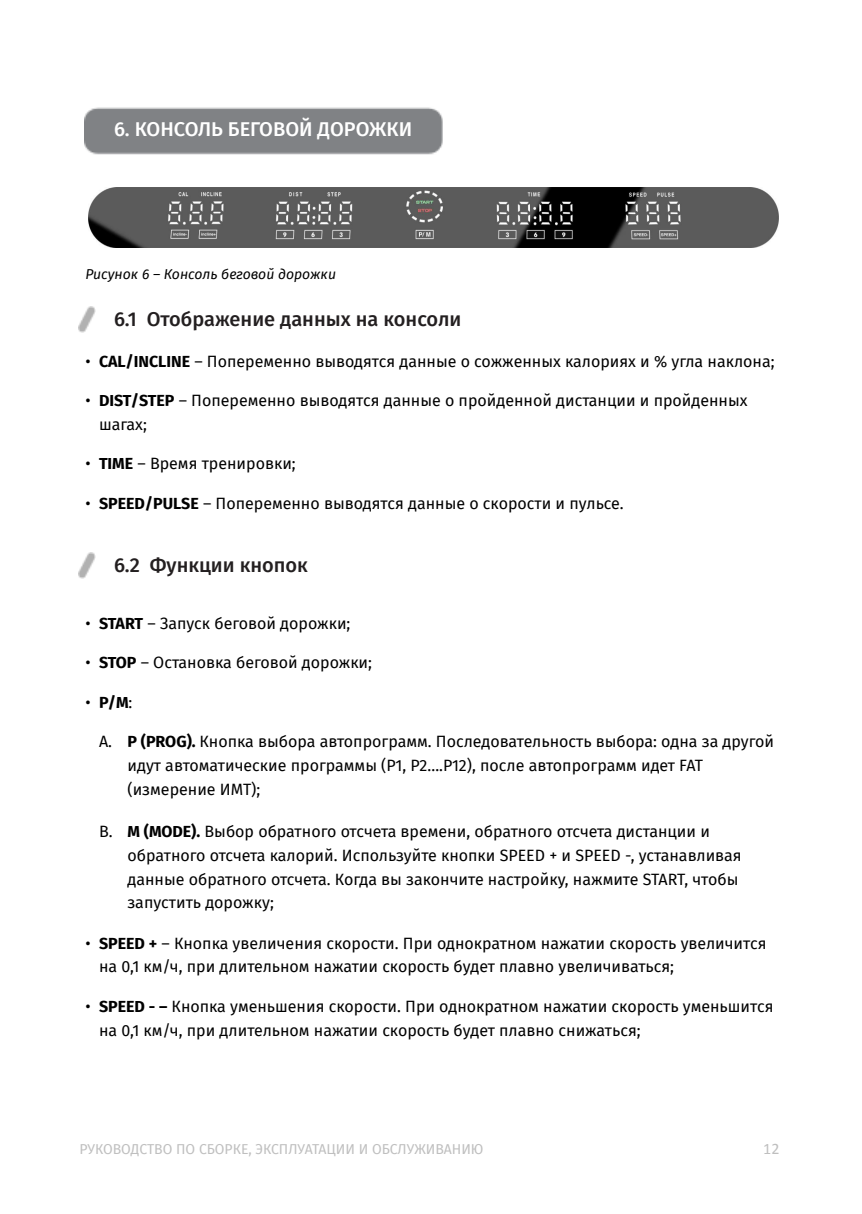
<style>
.page{position:relative;width:862px;height:1214px;background:#fff}
.page>*{position:absolute;margin:0;border:0;box-sizing:border-box;transform-origin:0 0}
.t1{font:500 20px "Fira Sans";color:#231f20}
.t2{font:500 20px "Fira Sans";color:#fff}
.t3{font:16px/23.6px "Fira Sans";color:#000}
.t4{font:700 16px "Fira Sans";color:#000}
.t5{font:16px "Calibri";color:#bfbfbf}
.t6{font:14px "Fira Sans";color:#bfbfbf}
.t7{font:italic 14px "Fira Sans";color:#000}
.s1{font-weight:700}
.s2{font-weight:400}
</style>
<div class="page">
<img style="left:84px;top:107px;width:359px;height:48px">
<img style="left:88px;top:187px;width:690px;height:60px">
<img style="left:78px;top:307px;width:18px;height:25px">
<img style="left:78px;top:553px;width:18px;height:25px">
<p class="t2" style="left:114px;top:117px;width:300px">6. КОНСОЛЬ БЕГОВОЙ ДОРОЖКИ</p>
<p class="t7" style="left:86px;top:266px;width:252px">Рисунок 6 – Консоль беговой дорожки</p>
<p class="t1" style="left:114px;top:308px;width:349px">6.1 Отображение данных на консоли</p>
<p class="t3" style="left:86px;top:349px;width:691px">• <span class="s1">CAL/INCLINE</span> – Попеременно выводятся данные о сожженных калориях и % угла наклона;</p>
<p class="t3" style="left:99px;top:389px;width:650px;text-indent:-14px">• <span class="s1">DIST/STEP</span> – Попеременно выводятся данные о пройденной дистанции и пройденных шагах;</p>
<p class="t3" style="left:86px;top:452px;width:212px">• <span class="s1">TIME</span> – Время тренировки;</p>
<p class="t3" style="left:86px;top:492px;width:540px">• <span class="s1">SPEED/PULSE</span> – Попеременно выводятся данные о скорости и пульсе.</p>
<p class="t1" style="left:114px;top:554px;width:195px">6.2 Функции кнопок</p>
<p class="t3" style="left:86px;top:611px;width:266px">• <span class="s1">START</span> – Запуск беговой дорожки;</p>
<p class="t3" style="left:86px;top:651px;width:288px">• <span class="s1">STOP</span> – Остановка беговой дорожки;</p>
<p class="t4" style="left:86px;top:693px;width:49px"><span class="s2">•</span> P/M<span class="s2">:</span></p>
<p class="t3" style="left:128px;top:730px;width:648px;text-indent:-28px">A. <span class="s1">P (PROG).</span> Кнопка выбора автопрограмм. Последовательность выбора: одна за другой идут автоматические программы (P1, P2….P12), после автопрограмм идет FAT (измерение ИМТ);</p>
<p class="t3" style="left:128px;top:820px;width:616px;text-indent:-28px">B. <span class="s1">M (MODE).</span> Выбор обратного отсчета времени, обратного отсчета дистанции и обратного отсчета калорий. Используйте кнопки SPEED + и SPEED -, устанавливая данные обратного отсчета. Когда вы закончите настройку, нажмите START, чтобы запустить дорожку;</p>
<p class="t3" style="left:99px;top:932px;width:669px;text-indent:-14px">• <span class="s1">SPEED +</span> – Кнопка увеличения скорости. При однократном нажатии скорость увеличится на 0,1 км/ч, при длительном нажатии скорость будет плавно увеличиваться;</p>
<p class="t3" style="left:99px;top:995px;width:676px;text-indent:-14px">• <span class="s1">SPEED - –</span> Кнопка уменьшения скорости. При однократном нажатии скорость уменьшится на 0,1 км/ч, при длительном нажатии скорость будет плавно снижаться;</p>
<p class="t6" style="left:80px;top:1141px;width:405px">РУКОВОДСТВО ПО СБОРКЕ, ЭКСПЛУАТАЦИИ И ОБСЛУЖИВАНИЮ</p>
<p class="t5" style="left:763px;top:1142px;width:18px">12</p>
</div>
